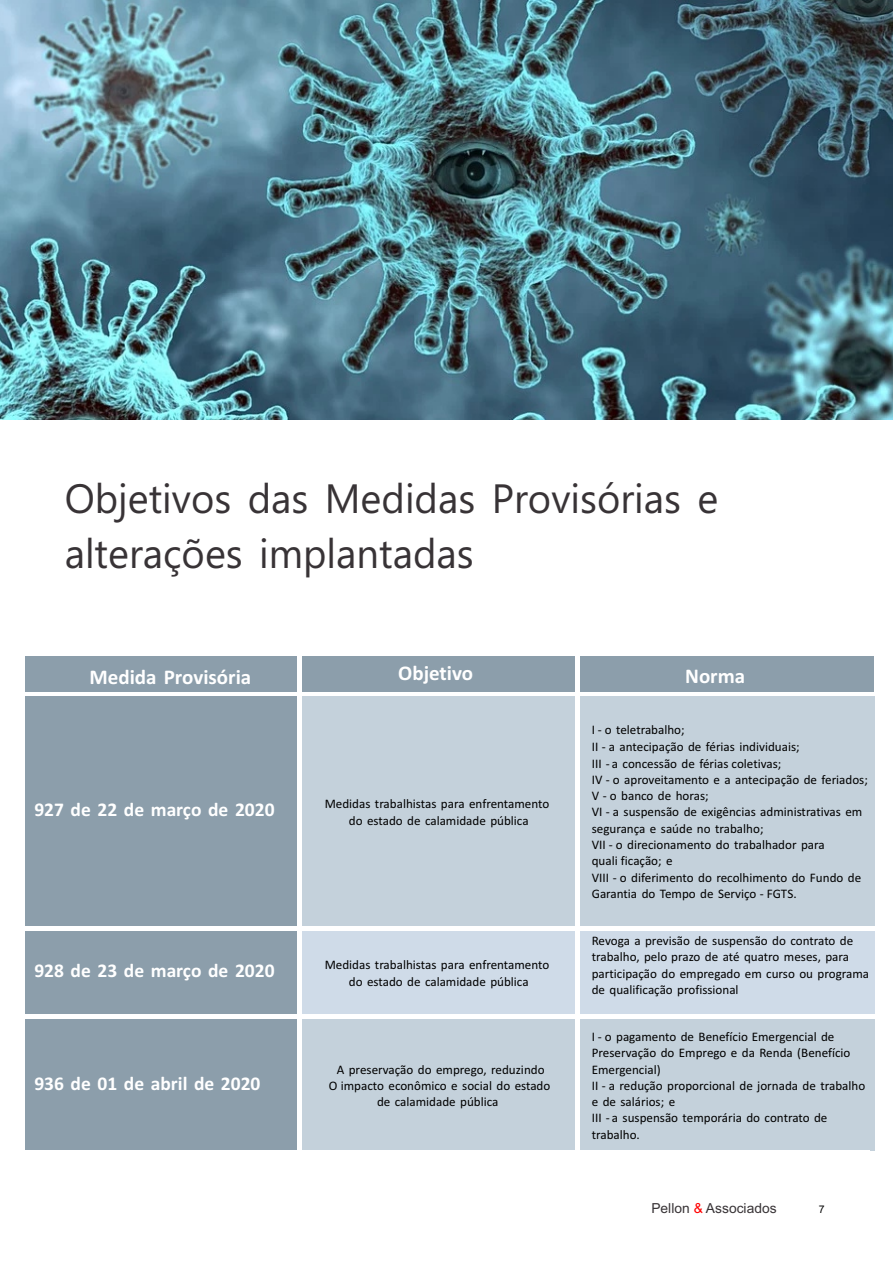
<style>
.page{position:relative;width:893px;height:1263px;background:#fff}
.page>*{position:absolute;margin:0;border:0;box-sizing:border-box;transform-origin:0 0}
.t1{font:40.95px/54.4px "Ebrima";color:#383336}
.t2{font:700 21px "Calibri";color:#fff}
.t3{font:700 19.5px "Calibri";color:#fff}
.t4{font:13.8px "Arial";color:#383336}
.t5{font:13.05px/16.4px "Calibri";color:#000;text-align:center}
.t6{font:10.5px "Arial";color:#000}
.s1{color:#f00}
</style>
<div class="page">
<img style="left:0;top:0;width:893px;height:419px">
<div style="left:25px;top:657px;width:271px;height:35px;background:#8c9eab"></div>
<div style="left:303px;top:657px;width:272px;height:35px;background:#8c9eab"></div>
<div style="left:580px;top:657px;width:294px;height:35px;background:#8c9eab"></div>
<div style="left:25px;top:696px;width:271px;height:230px;background:#8c9eab"></div>
<div style="left:303px;top:696px;width:272px;height:230px;background:#c4d1db"></div>
<div style="left:580px;top:696px;width:295px;height:230px;background:#c4d1db"></div>
<div style="left:25px;top:931px;width:271px;height:82px;background:#8c9eab"></div>
<div style="left:303px;top:931px;width:272px;height:82px;background:#cfdbe8"></div>
<div style="left:580px;top:931px;width:295px;height:82px;background:#cfdbe8"></div>
<div style="left:25px;top:1019px;width:271px;height:131px;background:#8c9eab"></div>
<div style="left:303px;top:1019px;width:272px;height:131px;background:#c4d1db"></div>
<div style="left:580px;top:1019px;width:295px;height:131px;background:#c4d1db"></div>
<svg style="left:79px;top:76px;width:22px;height:22px"></svg>
<h1 class="t1" style="left:65px;top:475px;width:655px">Objetivos das Medidas Provisórias e alterações implantadas</h1>
<h2 class="t2" style="left:90px;top:668px;width:163px">Medida Provisória</h2>
<h2 class="t2" style="left:398px;top:664px;width:76px">Objetivo</h2>
<h2 class="t2" style="left:685px;top:667px;width:62px">Norma</h2>
<h3 class="t3" style="left:34px;top:801px;width:242px">927 de 22 de março de 2020</h3>
<p class="t5" style="left:325px;top:796px;width:226px;line-height:17.1px">Medidas trabalhistas para enfrentamento do estado de calamidade pública</p>
<h3 class="t3" style="left:34px;top:962px;width:242px">928 de 23 de março de 2020</h3>
<p class="t5" style="left:325px;top:957px;width:226px;line-height:17.1px">Medidas trabalhistas para enfrentamento do estado de calamidade pública</p>
<h3 class="t3" style="left:34px;top:1075px;width:228px">936 de 01 de abril de 2020</h3>
<p class="t5" style="left:329px;top:1063px;width:223px">A preservação do emprego, reduzindo<br>O impacto econômico e social do estado de calamidade pública</p>
<p class="t5" style="left:592px;top:723px;width:278px;text-align:left">I - o teletrabalho;<br>II - a antecipação de férias individuais;<br>III - a concessão de férias coletivas;<br>IV - o aproveitamento e a antecipação de feriados; V - o banco de horas;<br>VI - a suspensão de exigências administrativas em segurança e saúde no trabalho;<br>VII - o direcionamento do trabalhador para<br>quali ficação; e<br>VIII - o diferimento do recolhimento do Fundo de Garantia do Tempo de Serviço - FGTS.</p>
<p class="t5" style="left:592px;top:933px;width:279px;text-align:left">Revoga a previsão de suspensão do contrato de trabalho, pelo prazo de até quatro meses, para participação do empregado em curso ou programa de qualificação profissional</p>
<p class="t5" style="left:592px;top:1029px;width:275px;text-align:left">I - o pagamento de Benefício Emergencial de<br>Preservação do Emprego e da Renda (Benefício<br>Emergencial)<br>II - a redução proporcional de jornada de trabalho e de salários; e<br>III - a suspensão temporária do contrato de trabalho.</p>
<p class="t4" style="left:651px;top:1203px;width:127px">Pellon <span class="s1">&amp;</span> Associados</p>
<p class="t6" style="left:819px;top:1205px;width:7px">7</p>
</div>
